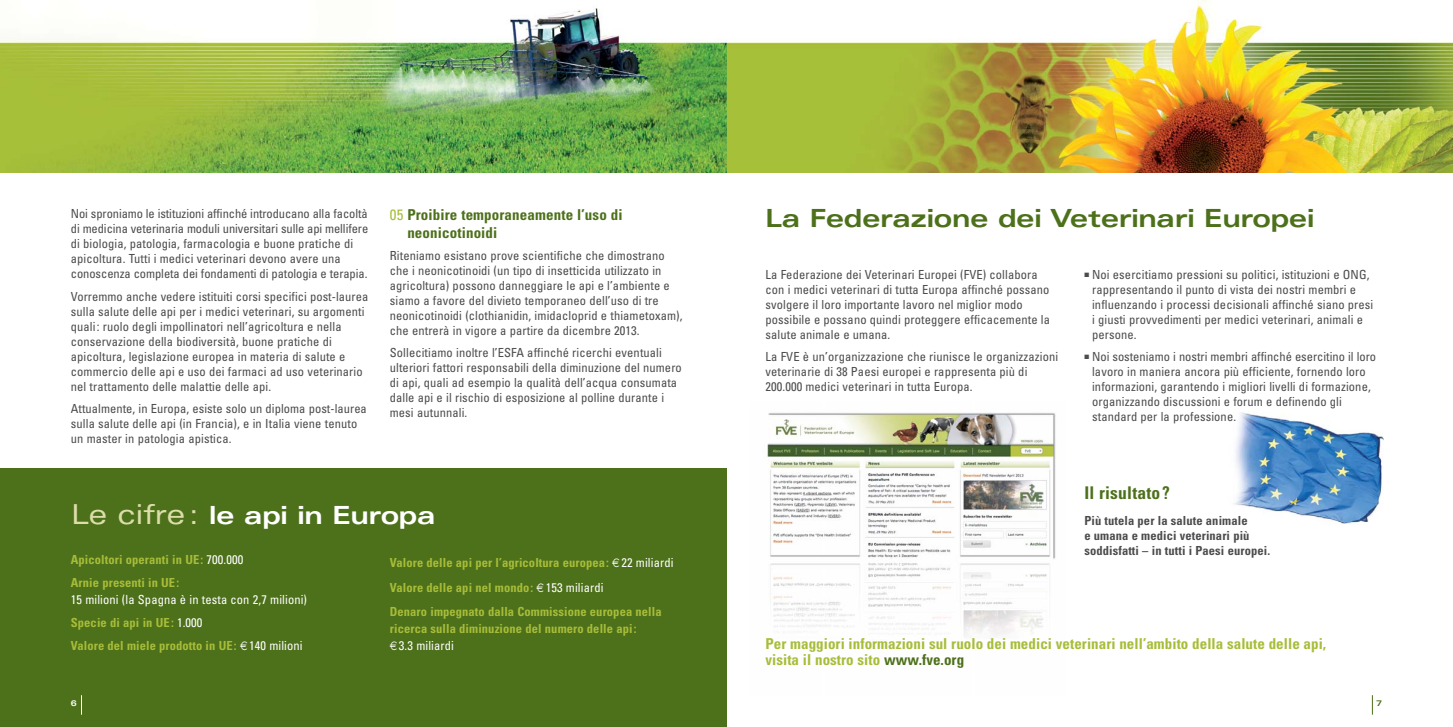
<style>
.page{position:relative;width:1453px;height:727px;background:#fff}
.page>*{position:absolute;margin:0;border:0;box-sizing:border-box;transform-origin:0 0}
.t1{font:700 expanded 25px "Univers";letter-spacing:-.015em;color:#4d701a}
.t2{font:700 expanded 25px "Univers";letter-spacing:-.015em;color:#fff}
.t3{font:700 condensed 17.5px "Univers";letter-spacing:.015em;color:#4d701a}
.t4{font:700 condensed 15px/15.6px "Univers";letter-spacing:.005em;color:#a7bd39}
.t5{font:700 condensed 15px/17.5px "Univers";letter-spacing:.01em;color:#4d701a}
.t6{font:condensed 12.5px/15px "Univers";letter-spacing:.01em;color:#4c4c4e}
.t7{font:700 condensed 12.5px/24.2px "Univers";letter-spacing:.01em;color:#a7bd39}
.t8{font:condensed 12.5px/23.4px "Univers";letter-spacing:.01em;color:#fff}
.t9{font:700 condensed 12.5px/15px "Univers";letter-spacing:.01em;color:#4c4c4e}
.t10{font:700 expanded 8.12px "Univers";color:#4d701a}
.t11{font:700 expanded 8.12px "Univers";color:#fff}
.s1{font-weight:400;color:#a7bd39}
.s2{font-weight:400;font-size:27.5px;color:#dbdea9}
.s3{font-weight:400;color:#fff}
.s4{font-weight:700;color:#a7bd39}
.s5{font-family:"Euro Sans";font-stretch:normal}
.s6{font-family:"Euro Sans";font-weight:400;font-stretch:normal;color:#fff}
.s7{color:#4d701a}
</style>
<div class="page">
<img style="left:767px;top:412px;width:290px;height:225px">
<img style="left:1233px;top:412px;width:151px;height:112px">
<img style="left:726px;top:0;width:727px;height:172px">
<svg style="left:1372px;top:695px;width:1px;height:19px"></svg>
<div style="left:0;top:468px;width:726px;height:258px;background:#4d701a"></div>
<img style="left:0;top:8px;width:726px;height:164px">
<svg style="left:81px;top:695px;width:1px;height:19px"></svg>
<p class="t6" style="left:71px;top:207px;width:299px">Noi sproniamo le istituzioni affinché introducano alla facoltà di medicina veterinaria moduli universitari sulle api mellifere di biologia, patologia, farmacologia e buone pratiche di apicoltura. Tutti i medici veterinari devono avere una conoscenza completa dei fondamenti di patologia e terapia.</p>
<p class="t6" style="left:71px;top:289px;width:299px">Vorremmo anche vedere istituiti corsi specifici post-laurea sulla salute delle api per i medici veterinari, su argomenti quali: ruolo degli impollinatori nell’agricoltura e nella conservazione della biodiversità, buone pratiche di apicoltura, legislazione europea in materia di salute e commercio delle api e uso dei farmaci ad uso veterinario nel trattamento delle malattie delle api.</p>
<p class="t6" style="left:71px;top:402px;width:297px">Attualmente, in Europa, esiste solo un diploma post-laurea sulla salute delle api (in Francia), e in Italia viene tenuto un master in patologia apistica.</p>
<p class="t5" style="left:407px;top:207px;width:217px;text-indent:-18px"><span class="s1">05</span> Proibire temporaneamente l’uso di neonicotinoidi</p>
<p class="t6" style="left:390px;top:249px;width:294px">Riteniamo esistano prove scientifiche che dimostrano che i neonicotinoidi (un tipo di insetticida utilizzato in agricoltura) possono danneggiare le api e l’ambiente e siamo a favore del divieto temporaneo dell’uso di tre neonicotinoidi (clothianidin, imidacloprid e thiametoxam), che entrerà in vigore a partire da dicembre 2013.</p>
<p class="t6" style="left:390px;top:346px;width:293px">Sollecitiamo inoltre l’ESFA affinché ricerchi eventuali ulteriori fattori responsabili della diminuzione del numero di api, quali ad esempio la qualità dell’acqua consumata dalle api e il rischio di esposizione al polline durante i mesi autunnali.</p>
<h1 class="t2" style="left:71px;top:505px;width:366px"><span class="s2">Le cifre :</span> le api in Europa</h1>
<p class="t7" style="left:71px;top:549px;width:174px;line-height:23.4px">Apicoltori operanti in UE: <span class="s3">700.000<br></span>Arnie presenti in UE:</p>
<p class="t8" style="left:71px;top:588px;width:238px">15 milioni (la Spagna è in testa con 2,7 milioni)<br><span class="s4">Specie di api in UE:</span> 1.000<br><span class="s4">Valore del miele prodotto in UE:</span> <span class="s5">€</span> 140 milioni</p>
<p class="t11" style="left:71px;top:699px;width:8px">6</p>
<p class="t7" style="left:390px;top:552px;width:285px">Valore delle api per l’agricoltura europea: <span class="s6">€</span> <span class="s3">22 miliardi<br></span>Valore delle api nel mondo: <span class="s6">€</span> <span class="s3">153 miliardi<br></span>Denaro impegnato dalla Commissione europea nella</p>
<p class="t7" style="left:390px;top:621px;width:248px;line-height:17.1px">ricerca sulla diminuzione del numero delle api: <span class="s6">€</span> <span class="s3">3.3 miliardi</span></p>
<h1 class="t1" style="left:765px;top:209px;width:550px">La Federazione dei Veterinari Europei</h1>
<p class="t6" style="left:765px;top:268px;width:286px">La Federazione dei Veterinari Europei (FVE) collabora con i medici veterinari di tutta Europa affinché possano svolgere il loro importante lavoro nel miglior modo possibile e possano quindi proteggere efficacemente la salute animale e umana.</p>
<p class="t6" style="left:765px;top:350px;width:294px">La FVE è un’organizzazione che riunisce le organizzazioni veterinarie di 38 Paesi europei e rappresenta più di<br>200.000 medici veterinari in tutta Europa.</p>
<p class="t6" style="left:1092px;top:268px;width:283px;text-indent:-8px">■ Noi esercitiamo pressioni su politici, istituzioni e ONG, rappresentando il punto di vista dei nostri membri e influenzando i processi decisionali affinché siano presi i giusti provvedimenti per medici veterinari, animali e persone.</p>
<p class="t6" style="left:1092px;top:350px;width:286px;text-indent:-8px">■ Noi sosteniamo i nostri membri affinché esercitino il loro lavoro in maniera ancora più efficiente, fornendo loro informazioni, garantendo i migliori livelli di formazione, organizzando discussioni e forum e definendo gli standard per la professione.</p>
<h2 class="t3" style="left:1084px;top:486px;width:87px">Il risultato?</h2>
<p class="t9" style="left:1084px;top:514px;width:187px">Più tutela per la salute animale<br>e umana e medici veterinari più soddisfatti – in tutti i Paesi europei.</p>
<p class="t4" style="left:765px;top:637px;width:562px">Per maggiori informazioni sul ruolo dei medici veterinari nell’ambito della salute delle api, visita il nostro sito <span class="s7">www.fve.org</span></p>
<p class="t10" style="left:1376px;top:699px;width:8px">7</p>
</div>
